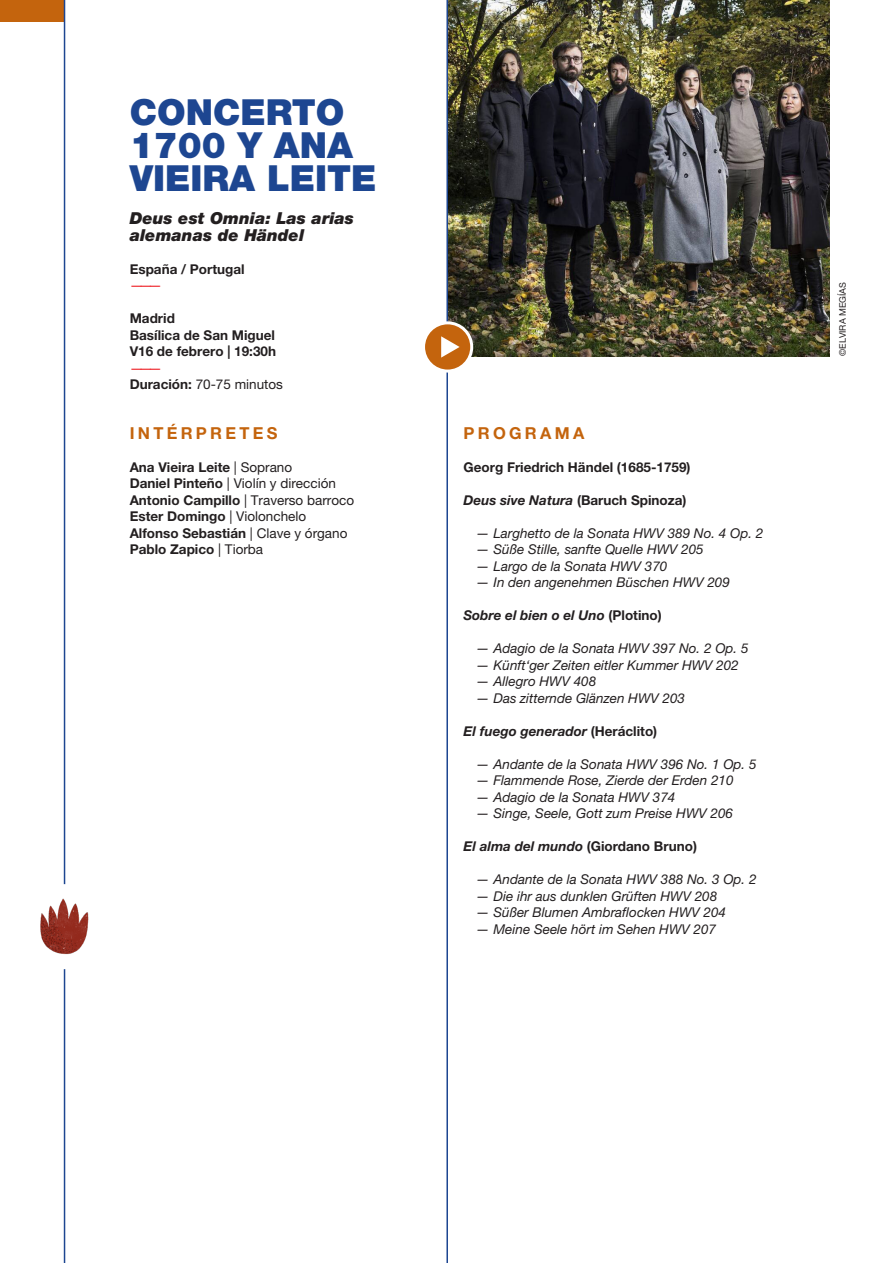
<style>
.page{position:relative;width:893px;height:1263px;background:#fff}
.page>*{position:absolute;margin:0;border:0;box-sizing:border-box;transform-origin:0 0}
.t1{font:900 36px/33px "Helvetica Neue LT Pro";color:#1d4691}
.t2{font:italic 900 16.5px/16.5px "Helvetica Neue LT Pro";color:#231f20}
.t3{font:700 16.5px "Helvetica Neue LT Pro";letter-spacing:.2em;color:#c4640d}
.t4{font:italic 13.5px "Helvetica Neue LT Pro";color:#231f20}
.t5{font:700 13.5px "Helvetica Neue LT Pro";color:#231f20}
.t6{font:13.5px "Helvetica Neue LT Pro";color:#231f20}
.t7{font:italic 700 13.5px "Helvetica Neue LT Pro";color:#231f20}
.t8{font:13.5px "Helvetica Neue LT Pro";color:#ee1d23}
.t9{font:9px "Helvetica Neue LT Pro";color:#231f20}
.s1{font-weight:700}
.s2{font-weight:400}
.s3{font-style:italic}
.s4{font-style:normal}
</style>
<div class="page">
<hr style="left:446px;top:0;width:2px;height:1263px;background:#1d4691">
<img style="left:448px;top:0;width:381px;height:356px">
<div style="left:424px;top:323px;width:48px;height:48px;background:#c4640d;border-radius:50%"></div>
<div style="left:422px;top:321px;width:51px;height:52px;border:3px solid #fff;border-radius:50%"></div>
<svg style="left:441px;top:336px;width:19px;height:22px"></svg>
<div style="left:0;top:0;width:65px;height:21px;background:#c4640d"></div>
<hr style="left:64px;top:0;width:1px;height:1263px;background:#1d4691">
<div style="left:21px;top:884px;width:85px;height:85px;background:#fff;border-radius:50%"></div>
<img style="left:40px;top:898px;width:49px;height:57px">
<p class="t1" style="left:130px;top:96px;width:248px">CONCERTO<br>1700 Y ANA<br>VIEIRA LEITE</p>
<p class="t2" style="left:130px;top:210px;width:226px">Deus est Omnia: Las arias alemanas de Händel</p>
<p class="t5" style="left:130px;top:260px;width:117px">España / Portugal</p>
<p class="t8" style="left:130px;top:277px;width:34px">———</p>
<p class="t5" style="left:130px;top:310px;width:47px">Madrid</p>
<p class="t5" style="left:130px;top:326px;width:147px">Basílica de San Miguel</p>
<p class="t5" style="left:130px;top:343px;width:148px">V16 de febrero | 19:30h</p>
<p class="t8" style="left:130px;top:360px;width:34px">———</p>
<p class="t6" style="left:130px;top:376px;width:155px"><span class="s1">Duración:</span> 70-75 minutos</p>
<p class="t3" style="left:130px;top:422px;width:149px">INTÉRPRETES</p>
<p class="t5" style="left:130px;top:458px;width:164px">Ana Vieira Leite <span class="s2">| Soprano</span></p>
<p class="t6" style="left:130px;top:475px;width:208px"><span class="s1">Daniel Pinteño</span> | Violín y dirección</p>
<p class="t6" style="left:130px;top:492px;width:226px"><span class="s1">Antonio Campillo</span> | Traverso barroco</p>
<p class="t5" style="left:130px;top:508px;width:178px">Ester Domingo <span class="s2">| Violonchelo</span></p>
<p class="t5" style="left:130px;top:524px;width:219px">Alfonso Sebastián <span class="s2">| Clave y órgano</span></p>
<p class="t5" style="left:130px;top:541px;width:135px">Pablo Zapico <span class="s2">| Tiorba</span></p>
<p class="t3" style="left:463px;top:422px;width:122px">PROGRAMA</p>
<p class="t5" style="left:463px;top:458px;width:229px">Georg Friedrich Händel (1685-1759)</p>
<p class="t5" style="left:463px;top:491px;width:225px"><span class="s3">Deus sive Natura</span> (Baruch Spinoza)</p>
<p class="t4" style="left:476px;top:525px;width:289px">— Larghetto de la Sonata HWV 389 No. 4 Op. 2</p>
<p class="t4" style="left:476px;top:541px;width:229px">— Süße Stille, sanfte Quelle HWV 205</p>
<p class="t4" style="left:476px;top:558px;width:193px">— Largo de la Sonata HWV 370</p>
<p class="t4" style="left:476px;top:574px;width:255px">— In den angenehmen Büschen HWV 209</p>
<p class="t7" style="left:463px;top:607px;width:200px">Sobre el bien o el Uno <span class="s4">(Plotino)</span></p>
<p class="t4" style="left:476px;top:640px;width:274px">— Adagio de la Sonata HWV 397 No. 2 Op. 5</p>
<p class="t4" style="left:476px;top:657px;width:264px">— Künft‘ger Zeiten eitler Kummer HWV 202</p>
<p class="t4" style="left:476px;top:673px;width:122px">— Allegro HWV 408</p>
<p class="t4" style="left:476px;top:690px;width:210px">— Das zitternde Glänzen HWV 203</p>
<p class="t7" style="left:463px;top:722px;width:195px">El fuego generador <span class="s4">(Heráclito)</span></p>
<p class="t4" style="left:476px;top:756px;width:282px">— Andante de la Sonata HWV 396 No. 1 Op. 5</p>
<p class="t4" style="left:476px;top:772px;width:259px">— Flammende Rose, Zierde der Erden 210</p>
<p class="t4" style="left:476px;top:789px;width:201px">— Adagio de la Sonata HWV 374</p>
<p class="t4" style="left:476px;top:805px;width:258px">— Singe, Seele, Gott zum Preise HWV 206</p>
<p class="t5" style="left:463px;top:838px;width:235px"><span class="s3">El alma del mundo</span> (Giordano Bruno)</p>
<p class="t4" style="left:476px;top:871px;width:282px">— Andante de la Sonata HWV 388 No. 3 Op. 2</p>
<p class="t4" style="left:476px;top:888px;width:243px">— Die ihr aus dunklen Grüften HWV 208</p>
<p class="t4" style="left:476px;top:904px;width:251px">— Süßer Blumen Ambraflocken HWV 204</p>
<p class="t4" style="left:476px;top:921px;width:241px">— Meine Seele hört im Sehen HWV 207</p>
<p class="t9" style="left:837px;top:356px;width:76px;rotate:-90deg">©ELVIRA MEGÍAS</p>
</div>
